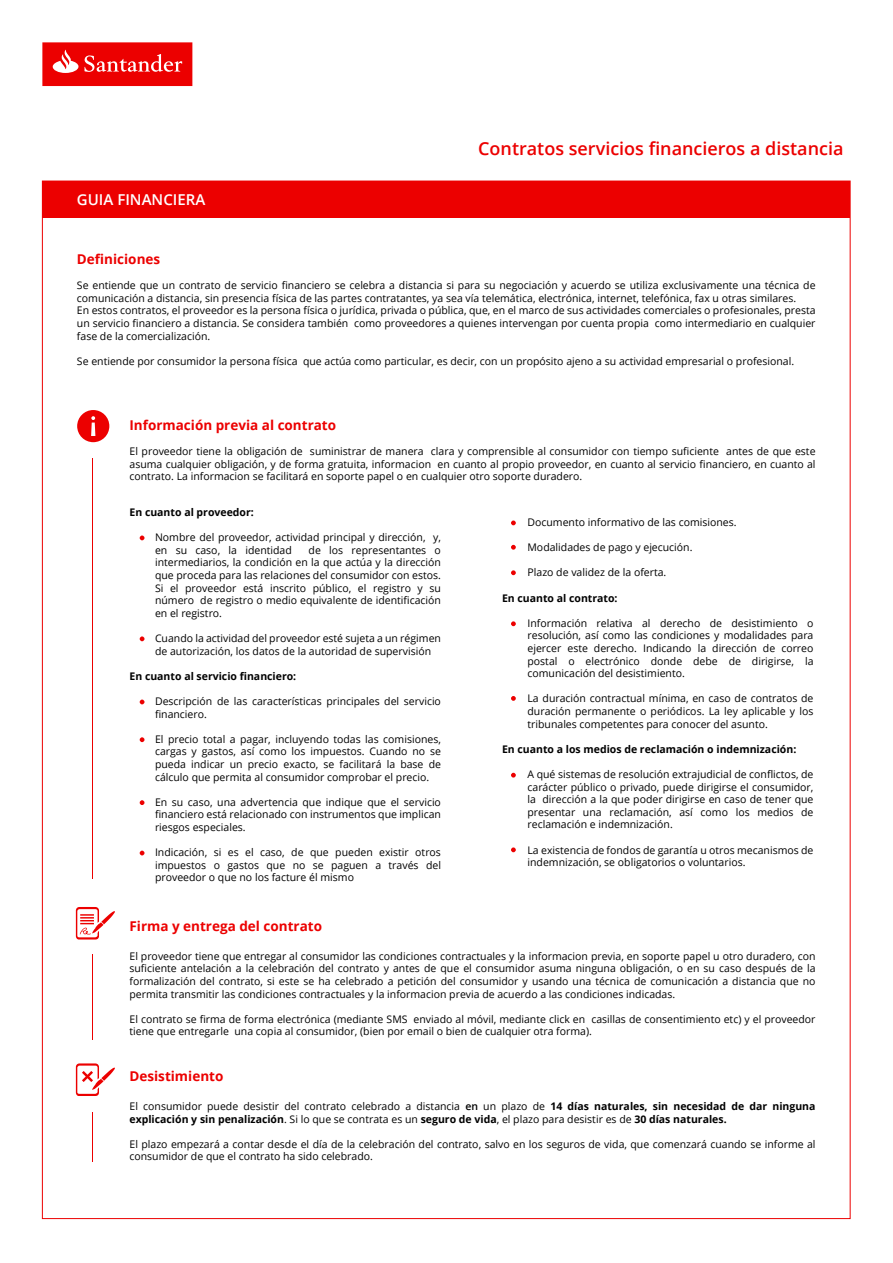
<style>
.page{position:relative;width:893px;height:1263px;background:#fff}
.page>*{position:absolute;margin:0;border:0;box-sizing:border-box;transform-origin:0 0}
.t1{font:600 18px "Open Sans";color:#ec0000}
.t2{font:600 15px "Open Sans";color:#fff}
.t3{font:700 13.5px "Open Sans";color:#ec0000}
.t4{font:10.5px/12.6px "Open Sans";color:#000;text-align:justify}
.t5{font:700 10.5px "Open Sans";color:#000}
.s1{font-weight:600}
.s2{font-weight:700}
</style>
<div class="page">
<div style="left:42px;top:181px;width:808px;height:37px;background:#ec0000"></div>
<div style="left:42px;top:42px;width:150px;height:44px;background:#ec0000"></div>
<svg style="left:53px;top:50px;width:25px;height:23px"></svg>
<svg style="left:84px;top:54px;width:98px;height:18px"></svg>
<div style="left:77px;top:410px;width:32px;height:32px;background:#ec0000;border-radius:50%"></div>
<svg style="left:91px;top:416px;width:4px;height:20px"></svg>
<svg style="left:140px;top:535px;width:4px;height:5px"></svg>
<svg style="left:511px;top:520px;width:5px;height:5px"></svg>
<svg style="left:511px;top:545px;width:5px;height:5px"></svg>
<svg style="left:511px;top:570px;width:5px;height:5px"></svg>
<svg style="left:511px;top:621px;width:5px;height:5px"></svg>
<svg style="left:511px;top:696px;width:5px;height:5px"></svg>
<svg style="left:511px;top:773px;width:5px;height:4px"></svg>
<svg style="left:511px;top:847px;width:5px;height:5px"></svg>
<svg style="left:140px;top:636px;width:4px;height:5px"></svg>
<svg style="left:140px;top:699px;width:4px;height:5px"></svg>
<svg style="left:140px;top:737px;width:4px;height:5px"></svg>
<svg style="left:140px;top:800px;width:4px;height:5px"></svg>
<svg style="left:140px;top:851px;width:4px;height:4px"></svg>
<svg style="left:76px;top:907px;width:39px;height:32px"></svg>
<svg style="left:76px;top:1063px;width:39px;height:33px"></svg>
<hr style="left:92px;top:458px;width:1px;height:420px;background:#ec0000">
<hr style="left:92px;top:954px;width:1px;height:85px;background:#ec0000">
<hr style="left:92px;top:1112px;width:1px;height:50px;background:#ec0000">
<h2 class="t2" style="left:77px;top:190px;width:130px">GUIA FINANCIERA</h2>
<h1 class="t1" style="left:478px;top:136px;width:367px">Contratos servicios financieros a distancia</h1>
<p class="t3" style="left:77px;top:250px;width:85px">Definiciones</p>
<p class="t4" style="left:77px;top:279px;width:740px;text-align:left">Se entiende que un contrato de servicio financiero se celebra a distancia si para su negociación y acuerdo se utiliza exclusivamente una técnica de comunicación a distancia, sin presencia física de las partes contratantes, ya sea vía telemática, electrónica, internet, telefónica, fax u otras similares.<br>En estos contratos, el proveedor es la persona física o jurídica, privada o pública, que, en el marco de sus actividades comerciales o profesionales, presta un servicio financiero a distancia. Se considera también como proveedores a quienes intervengan por cuenta propia como intermediario en cualquier fase de la comercialización.</p>
<p class="t4" style="left:77px;top:354px;width:719px">Se entiende por consumidor la persona física que actúa como particular, es decir, con un propósito ajeno a su actividad empresarial o profesional.</p>
<p class="t3" style="left:130px;top:415px;width:208px">Información previa al contrato</p>
<p class="t4" style="left:130px;top:445px;width:688px">El proveedor tiene la obligación de suministrar de manera clara y comprensible al consumidor con tiempo suficiente antes de que este asuma cualquier obligación, y de forma gratuita, informacion en cuanto al propio proveedor, en cuanto al servicio financiero, en cuanto al contrato. La informacion se facilitará en soporte papel o en cualquier otro soporte duradero.</p>
<p class="t5" style="left:130px;top:505px;width:126px">En cuanto al proveedor:</p>
<p class="t4" style="left:155px;top:531px;width:287px">Nombre del proveedor, actividad principal y dirección, y, en su caso, la identidad</p>
<p class="t4" style="left:155px;top:543px;width:287px;text-indent:154px">de los representantes o intermediarios, la condición en la que actúa y la dirección que proceda para las relaciones del consumidor con estos.<br>Si el proveedor está inscrito público, el registro y su número de registro o medio equivalente de identificación en el registro.</p>
<p class="t4" style="left:155px;top:632px;width:287px">Cuando la actividad del proveedor esté sujeta a un régimen de autorización, los datos de la autoridad de supervisión</p>
<p class="t5" style="left:130px;top:669px;width:168px">En cuanto al servicio financiero:</p>
<p class="t4" style="left:155px;top:695px;width:287px">Descripción de las características principales del servicio financiero.</p>
<p class="t4" style="left:155px;top:732px;width:287px">El precio total a pagar, incluyendo todas las comisiones, cargas y gastos, así como los impuestos. Cuando no se pueda indicar un precio exacto, se facilitará la base de cálculo que permita al consumidor comprobar el precio.</p>
<p class="t4" style="left:155px;top:795px;width:287px">En su caso, una advertencia que indique que el servicio financiero está relacionado con instrumentos que implican riesgos especiales.</p>
<p class="t4" style="left:155px;top:846px;width:287px">Indicación, si es el caso, de que pueden existir otros impuestos o gastos que no se paguen a través del proveedor o que no los facture él mismo</p>
<p class="t4" style="left:527px;top:516px;width:211px">Documento informativo de las comisiones.</p>
<p class="t4" style="left:527px;top:541px;width:167px">Modalidades de pago y ejecución.</p>
<p class="t4" style="left:527px;top:566px;width:140px">Plazo de validez de la oferta.</p>
<p class="t5" style="left:502px;top:590px;width:117px">En cuanto al contrato:</p>
<p class="t4" style="left:527px;top:616px;width:287px">Información relativa al derecho de desistimiento o resolución, así como las condiciones y modalidades para ejercer este derecho. Indicando la dirección de correo postal o electrónico donde debe de dirigirse, la comunicación del desistimiento.</p>
<p class="t4" style="left:527px;top:692px;width:287px">La duración contractual mínima, en caso de contratos de duración permanente o periódicos. La ley aplicable y los tribunales competentes para conocer del asunto.</p>
<p class="t5" style="left:502px;top:742px;width:296px">En cuanto a los medios de reclamación o indemnización:</p>
<p class="t4" style="left:527px;top:768px;width:287px">A qué sistemas de resolución extrajudicial de conflictos, de carácter público o privado, puede dirigirse el consumidor, la dirección a la que poder dirigirse en caso de tener que presentar una reclamación, así como los medios de reclamación e indemnización.</p>
<p class="t4" style="left:527px;top:843px;width:287px">La existencia de fondos de garantía u otros mecanismos de indemnización, se obligatorios o voluntarios.</p>
<p class="t3" style="left:130px;top:916px;width:194px">Firma y entrega del contrato</p>
<p class="t4" style="left:130px;top:949px;width:688px">El proveedor tiene que entregar al consumidor las condiciones contractuales y la informacion previa, en soporte papel u otro duradero, con suficiente antelación a la celebración del contrato y antes de que el consumidor asuma ninguna obligación, o en su caso después de la formalización del contrato, si este se ha celebrado a petición del consumidor y usando una técnica de comunicación a distancia que no permita transmitir las condiciones contractuales y la informacion previa de acuerdo a las condiciones indicadas.</p>
<p class="t4" style="left:130px;top:1012px;width:688px">El contrato se firma de forma electrónica (mediante SMS enviado al móvil, mediante click en casillas de consentimiento etc) y el proveedor tiene que entregarle una copia al consumidor, (bien por email o bien de cualquier otra forma).</p>
<p class="t3" style="left:130px;top:1067px;width:95px">Desistimiento</p>
<p class="t4" style="left:130px;top:1099px;width:687px">El consumidor puede desistir del contrato celebrado a distancia <span class="s1">en</span> un plazo de <span class="s2">14 días naturales, sin necesidad de dar ninguna explicación y sin penalización</span>. Si lo que se contrata es un <span class="s2">seguro de vida</span>, el plazo para desistir es de <span class="s2">30 días naturales.</span></p>
<p class="t4" style="left:130px;top:1137px;width:688px">El plazo empezará a contar desde el día de la celebración del contrato, salvo en los seguros de vida, que comenzará cuando se informe al consumidor de que el contrato ha sido celebrado.</p>
</div>
